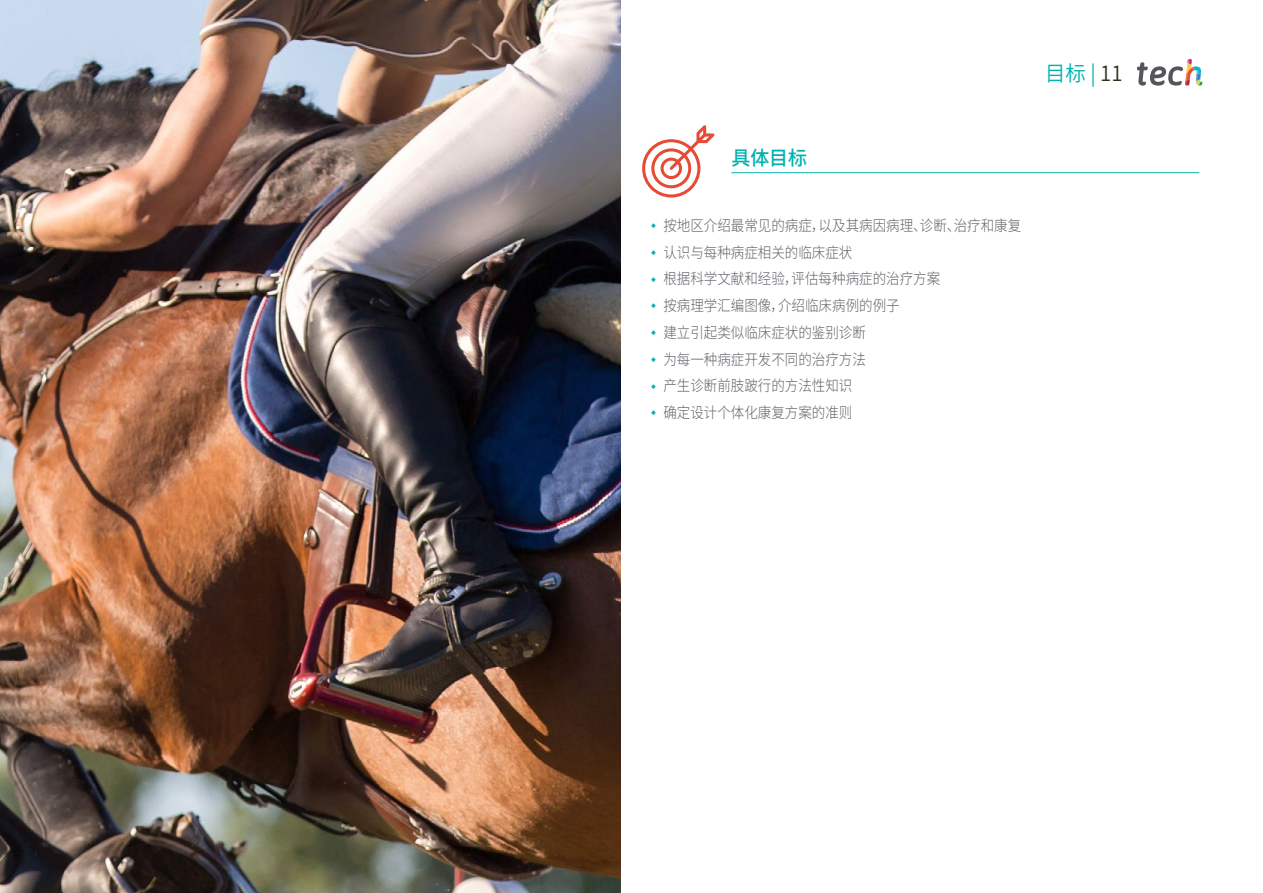
<style>
.page{position:relative;width:1263px;height:893px;background:#fff}
.page>*{position:absolute;margin:0;border:0;box-sizing:border-box;transform-origin:0 0}
.t1{font:21px "Source Han Sans CN";color:#00b2af}
.t2{font:500 19.5px "Source Han Sans CN";color:#00b2af}
.t3{font:300 15px/26.7px "Source Han Sans CN";color:#61646a;scale:.9 1}
.s1{color:#312e20}
</style>
<div class="page">
<img style="left:0;top:0;width:621px;height:893px">
<hr style="left:731px;top:172px;width:468px;height:1px;background:#00b2af">
<svg style="left:642px;top:125px;width:72px;height:73px"></svg>
<svg style="left:1137px;top:59px;width:65px;height:27px"></svg>
<h2 class="t2" style="left:731px;top:147px;width:77px">具体目标</h2>
<p class="t3" style="left:663px;top:212px;width:399px">按地区介绍最常见的病症，以及其病因病理、诊断、治疗和康复认识与每种病症相关的临床症状<br>根据科学文献和经验，评估每种病症的治疗方案<br>按病理学汇编图像，介绍临床病例的例子<br>建立引起类似临床症状的鉴别诊断<br>为每一种病症开发不同的治疗方法<br>产生诊断前肢跛行的方法性知识<br>确定设计个体化康复方案的准则</p>
<h1 class="t1" style="left:1045px;top:61px;width:79px">目标 | <span class="s1">11</span></h1>
</div>
